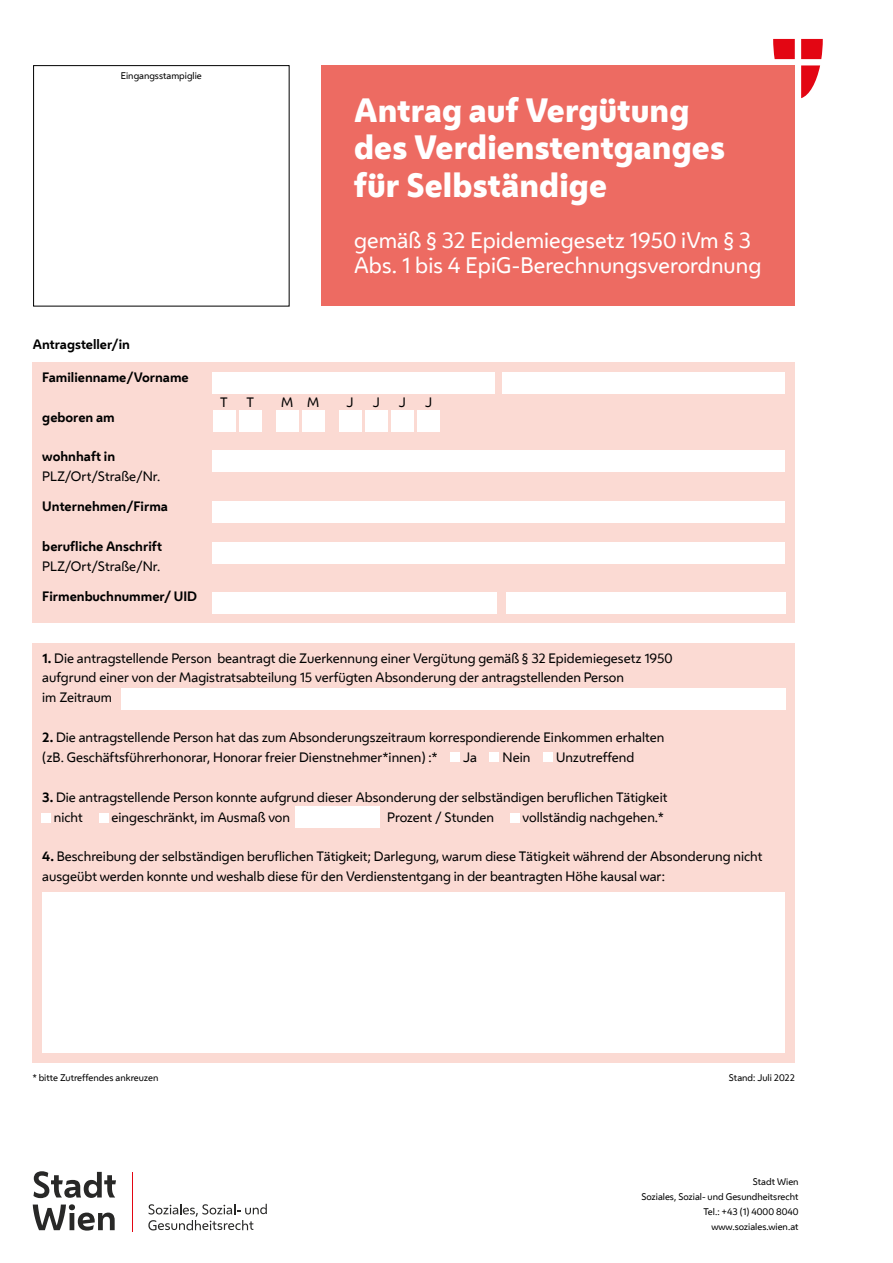
<style>
.page{position:relative;width:893px;height:1263px;background:#fff}
.page>*{position:absolute;margin:0;border:0;box-sizing:border-box;transform-origin:0 0}
.t1{font:800 31.5px/37.8px "Wiener Melange";letter-spacing:.005em;color:#fff}
.t2{font:21px/25.2px "Wiener Melange";letter-spacing:.005em;color:#fff}
.t3{font:12.75px/20px "Wiener Melange";color:#000}
.t4{font:700 12.75px/20px "Wiener Melange";color:#000}
.t5{font:9px/15px "Wiener Melange";color:#000;text-align:right}
.s1{font-weight:700}
.s2{font-weight:400}
</style>
<div class="page">
<div style="left:33px;top:65px;width:256px;height:241px;border:1px solid #000"></div>
<div style="left:321px;top:65px;width:474px;height:241px;background:#ed6b62"></div>
<svg style="left:33px;top:1171px;width:83px;height:27px"></svg>
<svg style="left:33px;top:1204px;width:82px;height:26px"></svg>
<hr style="left:132px;top:1172px;width:1px;height:59px;background:#e30613">
<svg style="left:148px;top:1204px;width:119px;height:26px"></svg>
<svg style="left:773px;top:39px;width:22px;height:20px"></svg>
<svg style="left:801px;top:39px;width:22px;height:20px"></svg>
<svg style="left:801px;top:65px;width:19px;height:33px"></svg>
<div style="left:33px;top:362px;width:762px;height:261px;background:#fbdad3"></div>
<div style="left:33px;top:643px;width:762px;height:419px;background:#fbdad3"></div>
<div style="left:212px;top:372px;width:283px;height:21px;background:#fff"></div>
<div style="left:502px;top:372px;width:283px;height:21px;background:#fff"></div>
<div style="left:212px;top:592px;width:284px;height:21px;background:#fff"></div>
<div style="left:506px;top:592px;width:279px;height:21px;background:#fff"></div>
<div style="left:212px;top:451px;width:573px;height:21px;background:#fff"></div>
<div style="left:276px;top:411px;width:22px;height:21px;background:#fff"></div>
<div style="left:302px;top:411px;width:22px;height:21px;background:#fff"></div>
<div style="left:339px;top:411px;width:22px;height:21px;background:#fff"></div>
<div style="left:391px;top:411px;width:23px;height:21px;background:#fff"></div>
<div style="left:365px;top:411px;width:23px;height:21px;background:#fff"></div>
<div style="left:417px;top:411px;width:23px;height:21px;background:#fff"></div>
<div style="left:239px;top:411px;width:22px;height:21px;background:#fff"></div>
<div style="left:213px;top:411px;width:22px;height:21px;background:#fff"></div>
<div style="left:212px;top:542px;width:573px;height:21px;background:#fff"></div>
<div style="left:212px;top:501px;width:573px;height:22px;background:#fff"></div>
<div style="left:296px;top:806px;width:84px;height:22px;background:#fff"></div>
<div style="left:450px;top:753px;width:9px;height:9px;background:#fff"></div>
<div style="left:42px;top:813px;width:9px;height:9px;background:#fff"></div>
<div style="left:100px;top:813px;width:9px;height:9px;background:#fff"></div>
<div style="left:510px;top:813px;width:9px;height:9px;background:#fff"></div>
<div style="left:490px;top:753px;width:9px;height:9px;background:#fff"></div>
<div style="left:543px;top:753px;width:10px;height:9px;background:#fff"></div>
<div style="left:121px;top:688px;width:664px;height:22px;background:#fff"></div>
<div style="left:42px;top:892px;width:743px;height:161px;background:#fff"></div>
<p class="t5" style="left:121px;top:68px;width:82px">Eingangsstampiglie</p>
<h1 class="t1" style="left:354px;top:91px;width:372px">Antrag auf Vergütung des Verdienstentganges für Selbständige</h1>
<h1 class="t2" style="left:354px;top:226px;width:409px">gemäß § 32 Epidemiegesetz 1950 iVm § 3<br>Abs. 1 bis 4 EpiG-Berechnungsverordnung</h1>
<h2 class="t4" style="left:33px;top:333px;width:99px">Antragsteller/in</h2>
<p class="t4" style="left:42px;top:366px;width:148px">Familienname/Vorname</p>
<p class="t4" style="left:42px;top:406px;width:74px">geboren am</p>
<p class="t3" style="left:42px;top:446px;width:119px"><span class="s1">wohnhaft in<br></span>PLZ/Ort/Straße/Nr.</p>
<p class="t4" style="left:42px;top:496px;width:127px">Unternehmen/Firma</p>
<p class="t4" style="left:42px;top:535px;width:121px">berufliche Anschrift<br><span class="s2">PLZ/Ort/Straße/Nr.</span></p>
<p class="t4" style="left:42px;top:585px;width:156px">Firmenbuchnummer/ UID</p>
<p class="t3" style="left:220px;top:392px;width:9px">T</p>
<p class="t3" style="left:246px;top:392px;width:9px">T</p>
<p class="t3" style="left:281px;top:392px;width:40px">M M</p>
<p class="t3" style="left:347px;top:392px;width:8px">J</p>
<p class="t3" style="left:373px;top:392px;width:8px">J</p>
<p class="t3" style="left:399px;top:392px;width:8px">J</p>
<p class="t3" style="left:425px;top:392px;width:8px">J</p>
<p class="t3" style="left:42px;top:647px;width:632px"><span class="s1">1.</span> Die antragstellende Person beantragt die Zuerkennung einer Vergütung gemäß § 32 Epidemiegesetz 1950 aufgrund einer von der Magistratsabteilung 15 verfügten Absonderung der antragstellenden Person</p>
<p class="t3" style="left:42px;top:687px;width:71px">im Zeitraum</p>
<p class="t3" style="left:42px;top:727px;width:623px"><span class="s1">2.</span> Die antragstellende Person hat das zum Absonderungszeitraum korrespondierende Einkommen erhalten</p>
<p class="t3" style="left:42px;top:747px;width:397px">(zB. Geschäftsführerhonorar, Honorar freier Dienstnehmer*innen) :*</p>
<p class="t3" style="left:463px;top:747px;width:15px">Ja</p>
<p class="t3" style="left:503px;top:747px;width:29px">Nein</p>
<p class="t3" style="left:556px;top:747px;width:80px">Unzutreffend</p>
<p class="t3" style="left:42px;top:786px;width:627px"><span class="s1">3.</span> Die antragstellende Person konnte aufgrund dieser Absonderung der selbständigen beruflichen Tätigkeit</p>
<p class="t3" style="left:54px;top:806px;width:31px">nicht</p>
<p class="t3" style="left:111px;top:806px;width:180px">eingeschränkt, im Ausmaß von</p>
<p class="t3" style="left:387px;top:806px;width:108px">Prozent / Stunden</p>
<p class="t3" style="left:522px;top:806px;width:143px">vollständig nachgehen.*</p>
<p class="t3" style="left:42px;top:846px;width:722px"><span class="s1">4.</span> Beschreibung der selbständigen beruflichen Tätigkeit; Darlegung, warum diese Tätigkeit während der Absonderung nicht ausgeübt werden konnte und weshalb diese für den Verdienstentgang in der beantragten Höhe kausal war:</p>
<p class="t5" style="left:33px;top:1070px;width:127px">* bitte Zutreffendes ankreuzen</p>
<p class="t5" style="left:729px;top:1070px;width:67px">Stand: Juli 2022</p>
<p class="t5" style="left:641px;top:1174px;width:159px">Stadt Wien<br>Soziales, Sozial- und Gesundheitsrecht<br>Tel.: +43 (1) 4000 8040 www.soziales.wien.at</p>
</div>
